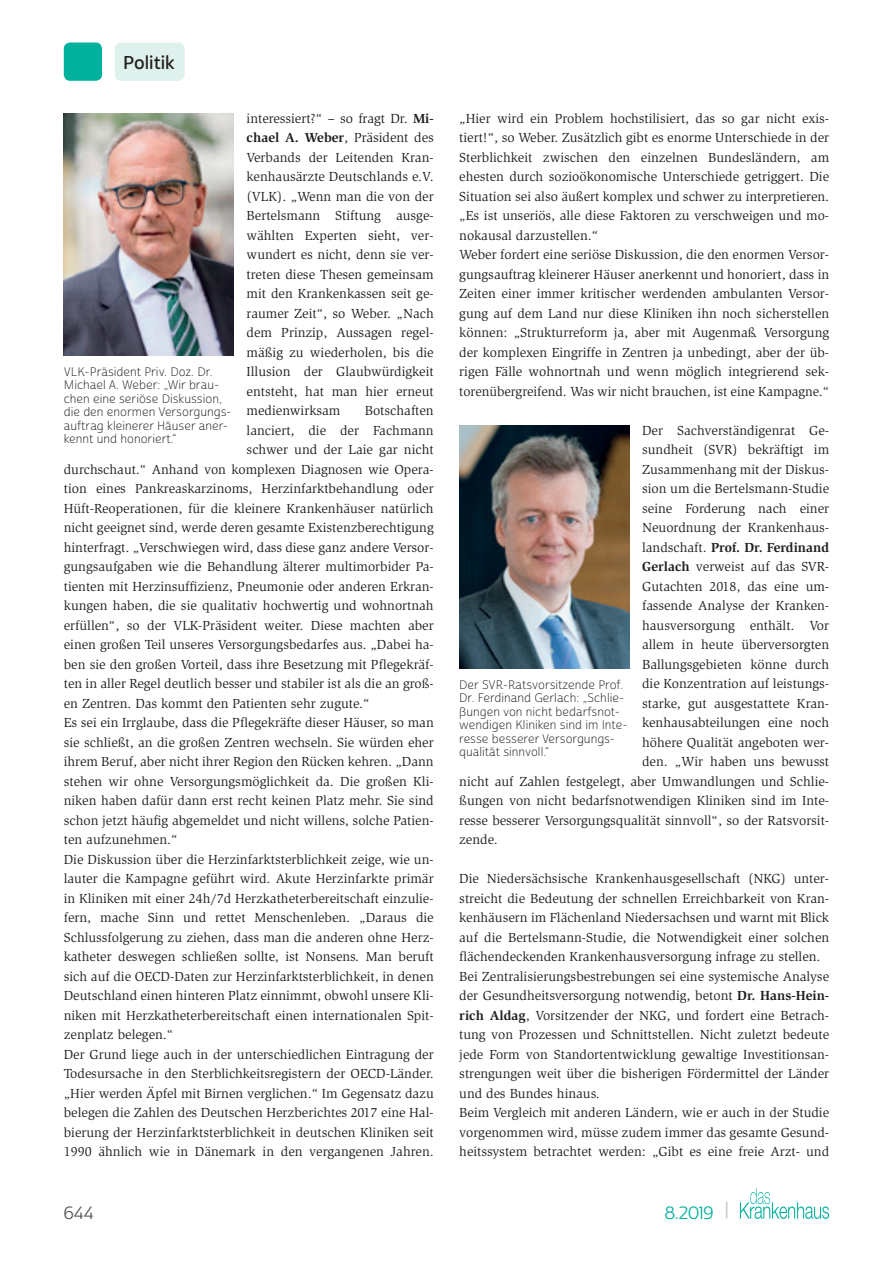
<style>
.page{position:relative;width:893px;height:1263px;background:#fff}
.page>*{position:absolute;margin:0;border:0;box-sizing:border-box;transform-origin:0 0}
.t1{font:18px "Cabrito Sans Nor Dem";letter-spacing:-.005em;color:#231f20}
.t2{font:17.25px "Cabrito Sans Nor Reg";color:#00b19d}
.t3{font:17.25px "Cabrito Sans Nor Reg";color:#57585a}
.t4{font:13.5px/19.5px "Slimbach Std";color:#231f20}
.t5{font:700 13.5px "Slimbach Std";color:#231f20}
.t6{font:12px/13.5px "Cabrito Sans Nor Lig";color:#231f20}
.s1{font-weight:700}
.s2{font-weight:400}
.s3{font-size:18.9px;color:#bcbdc0}
</style>
<div class="page">
<div style="left:115px;top:43px;width:70px;height:38px;background:#def1ed;border-radius:6px"></div>
<svg style="left:740px;top:1188px;width:89px;height:31px"></svg>
<div style="left:64px;top:43px;width:38px;height:38px;background:#00b19d;border-radius:6px"></div>
<img style="left:459px;top:425px;width:170px;height:244px">
<img style="left:64px;top:113px;width:170px;height:242px">
<h1 class="t1" style="left:123px;top:51px;width:53px">Politik</h1>
<p class="t4" style="left:247px;top:109px;width:189px;text-align:justify">interessiert?“ – so fragt Dr. <span class="s1">Mi&shy;chael A. Weber</span>, Präsident des Verbands der Leitenden Kran&shy;kenhausärzte Deutschlands e.V. (VLK). „Wenn man die von der Bertelsmann Stiftung ausge&shy;wählten Experten sieht, ver&shy;wundert es nicht, denn sie ver&shy;treten diese Thesen gemeinsam mit den Krankenkassen seit ge&shy;raumer Zeit“, so Weber. „Nach dem Prinzip, Aussagen regel&shy;mäßig zu wiederholen, bis die Illusion der Glaubwürdigkeit entsteht, hat man hier erneut medienwirksam</p>
<p class="t6" style="left:64px;top:365px;width:169px">VLK-Präsident Priv. Doz. Dr.<br>Michael A. Weber: „Wir brau&shy;chen eine seriöse Diskussion, die den enormen Versorgungs&shy;auftrag kleinerer Häuser aner&shy;kennt und honoriert.“</p>
<p class="t4" style="left:365px;top:401px;width:70px">Botschaften</p>
<p class="t4" style="left:247px;top:421px;width:189px">lanciert, die der Fachmann</p>
<p class="t4" style="left:247px;top:440px;width:189px">schwer und der Laie gar nicht</p>
<p class="t4" style="left:64px;top:460px;width:370px">durchschaut.“ Anhand von komplexen Diagnosen wie Opera-</p>
<p class="t4" style="left:64px;top:479px;width:371px">tion eines Pankreaskarzinoms, Herzinfarktbehandlung oder</p>
<p class="t4" style="left:64px;top:499px;width:371px">Hüft-Reoperationen, für die kleinere Krankenhäuser natürlich</p>
<p class="t4" style="left:64px;top:518px;width:371px">nicht geeignet sind, werde deren gesamte Existenzberechtigung</p>
<p class="t4" style="left:64px;top:538px;width:371px">hinterfragt. „Verschwiegen wird, dass diese ganz andere Versor-</p>
<p class="t4" style="left:64px;top:557px;width:370px">gungsaufgaben wie die Behandlung älterer multimorbider Pa-</p>
<p class="t4" style="left:64px;top:577px;width:371px">tienten mit Herzinsuffizienz, Pneumonie oder anderen Erkran-</p>
<p class="t4" style="left:64px;top:596px;width:371px">kungen haben, die sie qualitativ hochwertig und wohnortnah</p>
<p class="t4" style="left:64px;top:616px;width:371px">erfüllen“, so der VLK-Präsident weiter. Diese machten aber</p>
<p class="t4" style="left:64px;top:635px;width:371px">einen großen Teil unseres Versorgungsbedarfes aus. „Dabei ha-</p>
<p class="t4" style="left:64px;top:655px;width:371px">ben sie den großen Vorteil, dass ihre Besetzung mit Pflegekräf-</p>
<p class="t4" style="left:64px;top:674px;width:371px">ten in aller Regel deutlich besser und stabiler ist als die an groß-</p>
<p class="t4" style="left:64px;top:694px;width:307px">en Zentren. Das kommt den Patienten sehr zugute.“</p>
<p class="t4" style="left:64px;top:713px;width:371px">Es sei ein Irrglaube, dass die Pflegekräfte dieser Häuser, so man</p>
<p class="t4" style="left:64px;top:733px;width:371px">sie schließt, an die großen Zentren wechseln. Sie würden eher</p>
<p class="t4" style="left:64px;top:752px;width:371px">ihrem Beruf, aber nicht ihrer Region den Rücken kehren. „Dann</p>
<p class="t4" style="left:64px;top:772px;width:371px">stehen wir ohne Versorgungsmöglichkeit da. Die großen Kli-</p>
<p class="t4" style="left:64px;top:791px;width:371px">niken haben dafür dann erst recht keinen Platz mehr. Sie sind</p>
<p class="t4" style="left:64px;top:810px;width:370px">schon jetzt häufig abgemeldet und nicht willens, solche Patien-</p>
<p class="t4" style="left:64px;top:830px;width:115px">ten aufzunehmen.“</p>
<p class="t4" style="left:64px;top:849px;width:371px">Die Diskussion über die Herzinfarktsterblichkeit zeige, wie un-</p>
<p class="t4" style="left:64px;top:869px;width:371px">lauter die Kampagne geführt wird. Akute Herzinfarkte primär</p>
<p class="t4" style="left:64px;top:888px;width:371px">in Kliniken mit einer 24h/7d Herzkatheterbereitschaft einzulie-</p>
<p class="t4" style="left:64px;top:908px;width:371px">fern, mache Sinn und rettet Menschenleben. „Daraus die</p>
<p class="t4" style="left:64px;top:927px;width:371px">Schlussfolgerung zu ziehen, dass man die anderen ohne Herz-</p>
<p class="t4" style="left:64px;top:947px;width:371px">katheter deswegen schließen sollte, ist Nonsens. Man beruft</p>
<p class="t4" style="left:64px;top:966px;width:371px">sich auf die OECD-Daten zur Herzinfarktsterblichkeit, in denen</p>
<p class="t4" style="left:64px;top:986px;width:371px">Deutschland einen hinteren Platz einnimmt, obwohl unsere Kli-</p>
<p class="t4" style="left:64px;top:1005px;width:371px">niken mit Herzkatheterbereitschaft einen internationalen Spit-</p>
<p class="t4" style="left:64px;top:1025px;width:111px">zenplatz belegen.“</p>
<p class="t4" style="left:64px;top:1044px;width:371px">Der Grund liege auch in der unterschiedlichen Eintragung der</p>
<p class="t4" style="left:64px;top:1064px;width:371px">Todesursache in den Sterblichkeitsregistern der OECD-Länder.</p>
<p class="t4" style="left:64px;top:1083px;width:371px">„Hier werden Äpfel mit Birnen verglichen.“ Im Gegensatz dazu</p>
<p class="t4" style="left:64px;top:1103px;width:371px">belegen die Zahlen des Deutschen Herzberichtes 2017 eine Hal-</p>
<p class="t4" style="left:64px;top:1122px;width:371px">bierung der Herzinfarktsterblichkeit in deutschen Kliniken seit</p>
<p class="t4" style="left:64px;top:1142px;width:371px">1990 ähnlich wie in Dänemark in den vergangenen Jahren.</p>
<p class="t4" style="left:459px;top:108px;width:371px">„Hier wird ein Problem hochstilisiert, das so gar nicht exis&shy;tiert!“, so Weber. Zusätzlich gibt es enorme Unterschiede in der Sterblichkeit zwischen den einzelnen Bundesländern, am ehesten durch sozioökonomische Unterschiede getriggert. Die Situation sei also äußert komplex und schwer zu interpretieren. „Es ist unseriös, alle diese Faktoren zu verschweigen und mo&shy;nokausal darzustellen.“<br>Weber fordert eine seriöse Diskussion, die den enormen Versor&shy;gungsauftrag kleinerer Häuser anerkennt und honoriert, dass in Zeiten einer immer kritischer werdenden ambulanten Versor&shy;gung auf dem Land nur diese Kliniken ihn noch sicherstellen können: „Strukturreform ja, aber mit Augenmaß. Versorgung der komplexen Eingriffe in Zentren ja unbedingt, aber der üb&shy;rigen Fälle wohnortnah und wenn möglich integrierend sek&shy;torenübergreifend. Was wir nicht brauchen, ist eine Kampagne.“</p>
<p class="t4" style="left:642px;top:421px;width:189px">Der Sachverständigenrat Ge-</p>
<p class="t4" style="left:642px;top:440px;width:189px">sundheit (SVR) bekräftigt im</p>
<p class="t4" style="left:642px;top:460px;width:189px">Zusammenhang mit der Diskus-</p>
<p class="t4" style="left:642px;top:479px;width:189px">sion um die Bertelsmann-Studie</p>
<p class="t4" style="left:642px;top:499px;width:189px">seine Forderung nach einer</p>
<p class="t4" style="left:642px;top:518px;width:189px">Neuordnung der Krankenhaus-</p>
<p class="t5" style="left:642px;top:539px;width:189px"><span class="s2">landschaft.</span> Prof. Dr. Ferdinand</p>
<p class="t4" style="left:642px;top:557px;width:189px"><span class="s1">Gerlach</span> verweist auf das SVR-</p>
<p class="t4" style="left:642px;top:577px;width:189px">Gutachten 2018, das eine um-</p>
<p class="t4" style="left:642px;top:596px;width:189px">fassende Analyse der Kranken-</p>
<p class="t4" style="left:642px;top:616px;width:189px">hausversorgung enthält. Vor</p>
<p class="t4" style="left:642px;top:635px;width:189px">allem in heute überversorgten</p>
<p class="t4" style="left:642px;top:655px;width:189px">Ballungsgebieten könne durch</p>
<p class="t4" style="left:642px;top:674px;width:189px">die Konzentration auf leistungs-</p>
<p class="t4" style="left:642px;top:694px;width:189px">starke, gut ausgestattete Kran-</p>
<p class="t4" style="left:642px;top:713px;width:189px">kenhausabteilungen eine noch</p>
<p class="t4" style="left:642px;top:733px;width:189px">höhere Qualität angeboten wer-</p>
<p class="t4" style="left:642px;top:752px;width:189px">den. „Wir haben uns bewusst</p>
<p class="t4" style="left:459px;top:772px;width:371px">nicht auf Zahlen festgelegt, aber Umwandlungen und Schlie-</p>
<p class="t4" style="left:459px;top:791px;width:371px">ßungen von nicht bedarfsnotwendigen Kliniken sind im Inte-</p>
<p class="t4" style="left:459px;top:811px;width:371px">resse besserer Versorgungsqualität sinnvoll“, so der Ratsvorsit-</p>
<p class="t4" style="left:459px;top:830px;width:40px">zende.</p>
<p class="t4" style="left:459px;top:869px;width:371px">Die Niedersächsische Krankenhausgesellschaft (NKG) unter&shy;streicht die Bedeutung der schnellen Erreichbarkeit von Kran&shy;kenhäusern im Flächenland Niedersachsen und warnt mit Blick auf die Bertelsmann-Studie, die Notwendigkeit einer solchen flächendeckenden Krankenhausversorgung infrage zu stellen.<br>Bei Zentralisierungsbestrebungen sei eine systemische Analyse der Gesundheitsversorgung notwendig, betont <span class="s1">Dr. Hans-Hein&shy;rich Aldag</span>, Vorsitzender der NKG, und fordert eine Betrach&shy;tung von Prozessen und Schnittstellen. Nicht zuletzt bedeute jede Form von Standortentwicklung gewaltige Investitionsan&shy;strengungen weit über die bisherigen Fördermittel der Länder und des Bundes hinaus.<br>Beim Vergleich mit anderen Ländern, wie er auch in der Studie vorgenommen wird, müsse zudem immer das gesamte Gesund&shy;heitssystem betrachtet werden: „Gibt es eine freie Arzt- und</p>
<p class="t6" style="left:459px;top:678px;width:170px">Der SVR-Ratsvorsitzende Prof.<br>Dr. Ferdinand Gerlach: „Schlie&shy;ßungen von nicht bedarfsnot&shy;wendigen Kliniken sind im Inte&shy;resse besserer Versorgungs&shy;qualität sinnvoll.“</p>
<p class="t3" style="left:64px;top:1202px;width:31px">644</p>
<p class="t2" style="left:665px;top:1202px;width:65px">8.2019 <span class="s3">|</span></p>
</div>
